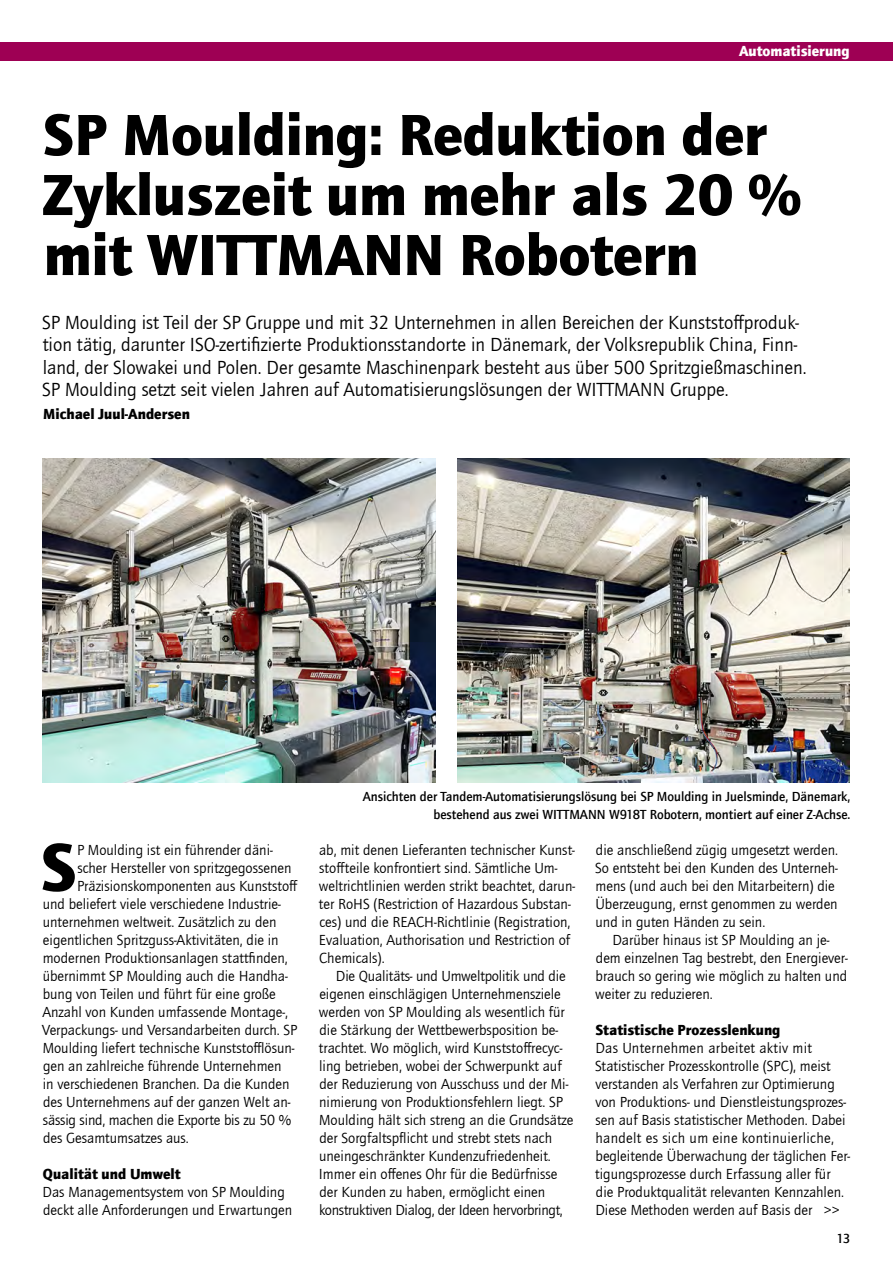
<style>
.page{position:relative;width:893px;height:1263px;background:#fff}
.page>*{position:absolute;margin:0;border:0;box-sizing:border-box;transform-origin:0 0}
.t1{font:900 69px "Quay Sans ITC Com";color:#000}
.t2{font:900 60px/60px "Quay Sans ITC Com";color:#000}
.t3{font:19.5px/22.5px "Quay Sans ITC Com";color:#000}
.t4{font:15px/18px "Quay Sans ITC Com";color:#000}
.t5{font:900 15px "Quay Sans ITC Com";color:#000}
.t6{font:900 15px "Quay Sans ITC Com";color:#fff}
.t7{font:500 13.5px/18px "Quay Sans ITC Com";color:#000;text-align:right}
</style>
<div class="page">
<div style="left:0;top:43px;width:893px;height:18px;background:#9e0054"></div>
<img style="left:457px;top:459px;width:393px;height:323px">
<img style="left:43px;top:458px;width:393px;height:324px">
<p class="t6" style="left:739px;top:41px;width:112px">Automatisierung</p>
<h2 class="t2" style="left:42px;top:103px;width:761px">SP Moulding: Reduktion der<br>Zykluszeit um mehr als 20 % mit WITTMANN Robotern</h2>
<p class="t3" style="left:42px;top:311px;width:766px">SP Moulding ist Teil der SP Gruppe und mit 32 Unternehmen in allen Bereichen der Kunststoffproduk&shy;tion tätig, darunter ISO-zertifizierte Produktionsstandorte in Dänemark, der Volksrepublik China, Finn&shy;land, der Slowakei und Polen. Der gesamte Maschinenpark besteht aus über 500 Spritzgießmaschinen.<br>SP Moulding setzt seit vielen Jahren auf Automatisierungslösungen der WITTMANN Gruppe.</p>
<p class="t5" style="left:43px;top:404px;width:148px">Michael Juul-Andersen</p>
<h1 class="t1" style="left:40px;top:822px;width:38px">S</h1>
<p class="t4" style="left:77px;top:840px;width:197px">P Moulding ist ein führender däni-</p>
<p class="t4" style="left:77px;top:858px;width:216px">scher Hersteller von spritzgegossenen</p>
<p class="t4" style="left:77px;top:876px;width:222px">Präzisionskomponenten aus Kunststoff</p>
<p class="t4" style="left:43px;top:894px;width:240px">und beliefert viele verschiedene Industrie-</p>
<p class="t4" style="left:43px;top:913px;width:235px">unternehmen weltweit. Zusätzlich zu den</p>
<p class="t4" style="left:43px;top:931px;width:237px">eigentlichen Spritzguss-Aktivitäten, die in</p>
<p class="t4" style="left:43px;top:949px;width:247px">modernen Produktionsanlagen stattfinden,</p>
<p class="t4" style="left:43px;top:967px;width:247px">übernimmt SP Moulding auch die Handha-</p>
<p class="t4" style="left:43px;top:985px;width:234px">bung von Teilen und führt für eine große</p>
<p class="t4" style="left:42px;top:1003px;width:247px">Anzahl von Kunden umfassende Montage-,</p>
<p class="t4" style="left:42px;top:1021px;width:257px">Verpackungs- und Versandarbeiten durch. SP</p>
<p class="t4" style="left:43px;top:1039px;width:253px">Moulding liefert technische Kunststofflösun-</p>
<p class="t4" style="left:43px;top:1057px;width:240px">gen an zahlreiche führende Unternehmen</p>
<p class="t4" style="left:43px;top:1075px;width:248px">in verschiedenen Branchen. Da die Kunden</p>
<p class="t4" style="left:43px;top:1093px;width:249px">des Unternehmens auf der ganzen Welt an-</p>
<p class="t4" style="left:43px;top:1111px;width:250px">sässig sind, machen die Exporte bis zu 50 %</p>
<p class="t4" style="left:43px;top:1129px;width:147px">des Gesamtumsatzes aus.</p>
<p class="t5" style="left:43px;top:1164px;width:139px">Qualität und Umwelt</p>
<p class="t4" style="left:43px;top:1183px;width:251px">Das Managementsystem von SP Moulding deckt alle Anforderungen und Erwartungen</p>
<p class="t7" style="left:363px;top:787px;width:489px">Ansichten der Tandem-Automatisierungslösung bei SP Moulding in Juelsminde, Dänemark, bestehend aus zwei WITTMANN W918T Robotern, montiert auf einer Z-Achse.</p>
<p class="t4" style="left:319px;top:840px;width:258px">ab, mit denen Lieferanten technischer Kunst&shy;stoffteile konfrontiert sind. Sämtliche Um&shy;weltrichtlinien werden strikt beachtet, darun&shy;ter RoHS (Restriction of Hazardous Substan&shy;ces) und die REACH-Richtlinie (Registration, Evaluation, Authorisation und Restriction of Chemicals).</p>
<p class="t4" style="left:319px;top:966px;width:256px;text-indent:17px">Die Qualitäts- und Umweltpolitik und die eigenen einschlägigen Unternehmensziele werden von SP Moulding als wesentlich für die Stärkung der Wettbewerbsposition be&shy;trachtet. Wo möglich, wird Kunststoffrecyc&shy;ling betrieben, wobei der Schwerpunkt auf der Reduzierung von Ausschuss und der Mi&shy;nimierung von Produktionsfehlern liegt. SP Moulding hält sich streng an die Grundsätze der Sorgfaltspflicht und strebt stets nach uneingeschränkter Kundenzufriedenheit.<br>Immer ein offenes Ohr für die Bedürfnisse der Kunden zu haben, ermöglicht einen konstruktiven Dialog, der Ideen hervorbringt,</p>
<p class="t4" style="left:595px;top:840px;width:244px">die anschließend zügig umgesetzt werden.<br>So entsteht bei den Kunden des Unterneh&shy;mens (und auch bei den Mitarbeitern) die Überzeugung, ernst genommen zu werden und in guten Händen zu sein.</p>
<p class="t4" style="left:595px;top:931px;width:254px;text-indent:17px">Darüber hinaus ist SP Moulding an je&shy;dem einzelnen Tag bestrebt, den Energiever&shy;brauch so gering wie möglich zu halten und weiter zu reduzieren.</p>
<p class="t5" style="left:596px;top:1020px;width:186px">Statistische Prozesslenkung</p>
<p class="t4" style="left:595px;top:1039px;width:257px">Das Unternehmen arbeitet aktiv mit Statistischer Prozesskontrolle (SPC), meist verstanden als Verfahren zur Optimierung von Produktions- und Dienstleistungsprozes&shy;sen auf Basis statistischer Methoden. Dabei handelt es sich um eine kontinuierliche, begleitende Überwachung der täglichen Fer&shy;tigungsprozesse durch Erfassung aller für die Produktqualität relevanten Kennzahlen.<br>Diese Methoden werden auf Basis der &gt;&gt;</p>
<p class="t7" style="left:836px;top:1229px;width:15px">13</p>
</div>
